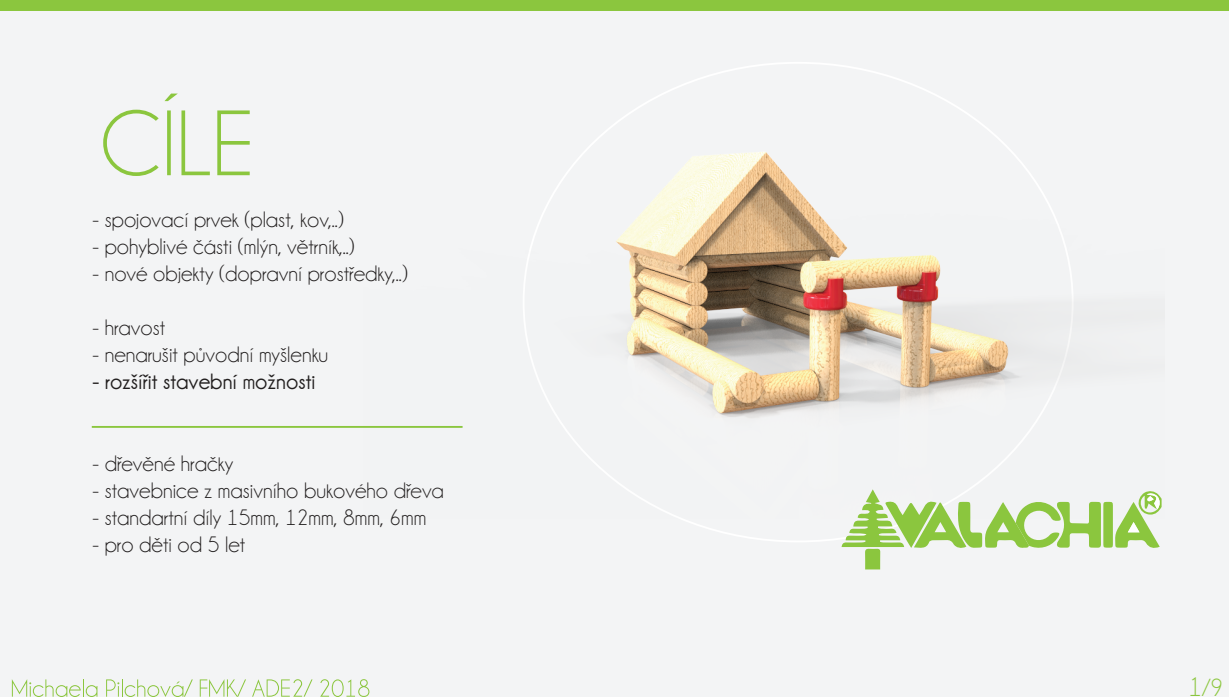
<style>
.page{position:relative;width:1229px;height:697px;background:#fff}
.page>*{position:absolute;margin:0;border:0;box-sizing:border-box;transform-origin:0 0}
.t1{font:93.75px "Champagne&Limousines";color:#8bc63e}
.t2{font:25px "Champagne&Limousines";color:#8bc63e}
.t3{font:22.5px "Champagne&Limousines";color:#211e1e}
.t4{font:700 22.5px "Champagne&Limousines";color:#211e1e}
.s1{font-size:27.5px}
</style>
<div class="page">
<div style="left:0;top:0;width:1228px;height:697px;background:#f3f4f5"></div>
<svg style="left:12px;top:679px;width:85px;height:18px"></svg>
<svg style="left:106px;top:679px;width:87px;height:18px"></svg>
<svg style="left:200px;top:679px;width:46px;height:17px"></svg>
<svg style="left:252px;top:679px;width:60px;height:17px"></svg>
<svg style="left:320px;top:679px;width:49px;height:18px"></svg>
<div style="left:0;top:0;width:1228px;height:10px;background:#8bc63e"></div>
<img style="left:462px;top:68px;width:700px;height:450px">
<hr style="left:92px;top:426px;width:370px;height:2px;background:#8bc63e">
<svg style="left:841px;top:489px;width:320px;height:80px"></svg>
<h1 class="t1" style="left:100px;top:90px;width:156px">CÍLE</h1>
<p class="t3" style="left:93px;top:207px;width:253px">- spojovací prvek (plast, kov,..)</p>
<p class="t3" style="left:93px;top:234px;width:263px">- pohyblivé části (mlýn, větrník,..)</p>
<p class="t3" style="left:93px;top:261px;width:317px">- nové objekty (dopravní prostředky,..)</p>
<p class="t3" style="left:93px;top:315px;width:74px">- hravost</p>
<p class="t3" style="left:93px;top:342px;width:237px">- nenarušit původní myšlenku</p>
<p class="t4" style="left:93px;top:369px;width:224px">- rozšířit stavební možnosti</p>
<p class="t3" style="left:93px;top:451px;width:142px">- dřevěné hračky</p>
<p class="t3" style="left:93px;top:478px;width:353px">- stavebnice z masivního bukového dřeva</p>
<p class="t3" style="left:93px;top:505px;width:335px">- standartní díly 15mm, 12mm, 8mm, 6mm</p>
<p class="t3" style="left:93px;top:532px;width:154px">- pro děti od 5 let</p>
<p class="t2" style="left:1187px;top:673px;width:37px"><span class="s1">1</span>/9</p>
</div>
